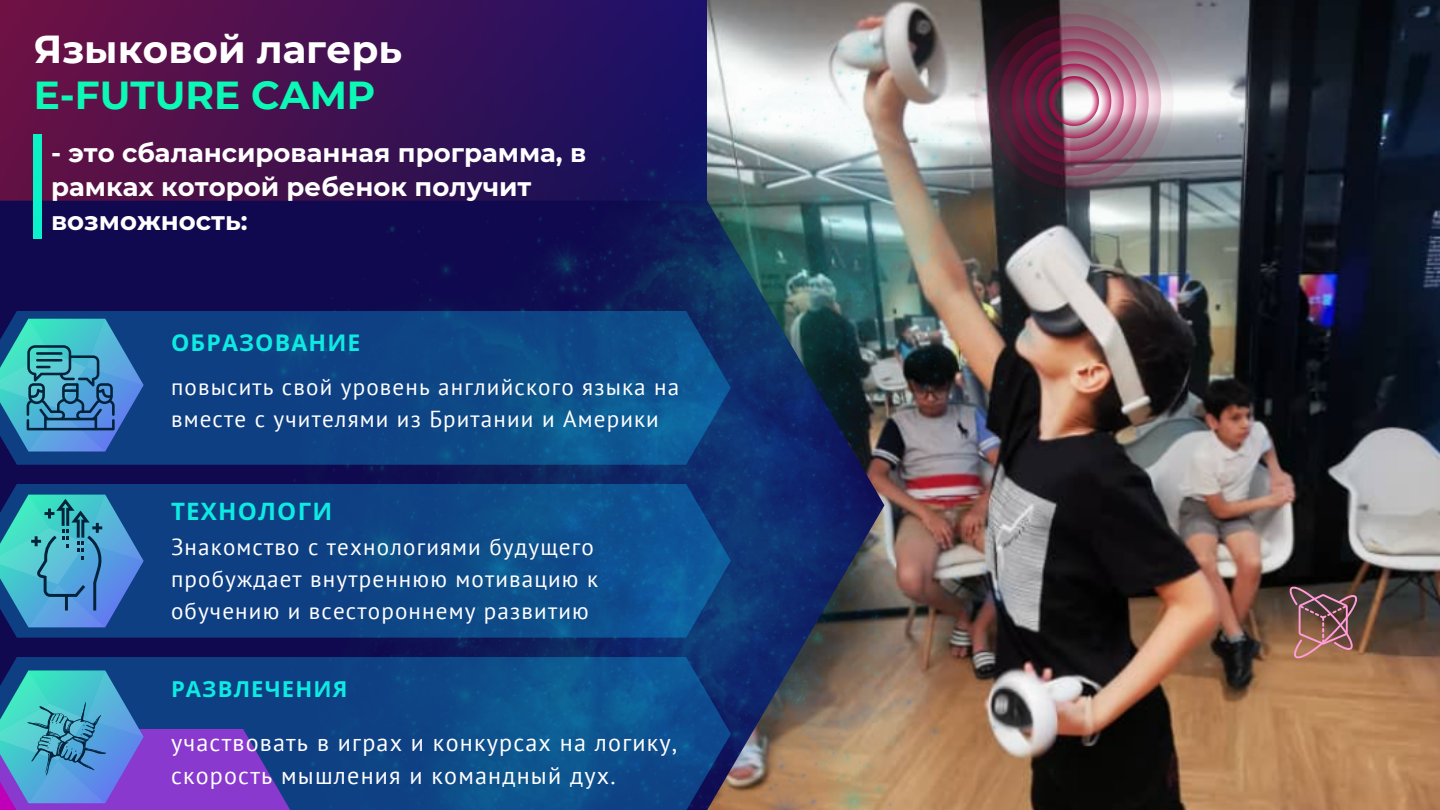
<style>
.page{position:relative;width:1440px;height:810px;background:#fff}
.page>*{position:absolute;margin:0;border:0;box-sizing:border-box;transform-origin:0 0}
.t1{font:700 39px "Montserrat";color:#fff}
.t2{font:700 39px "Montserrat";color:#0bf8b5}
.t3{font:700 26px/33.8px "Montserrat";color:#fff}
.t4{font:24.1px/33px "PT Sans";letter-spacing:.05em;color:#fff}
.t5{font:700 24.1px "Noto Sans";letter-spacing:.05em;color:#0eeae2}
.t6{font:23.1px/32.2px "PT Sans";letter-spacing:.05em;color:#fff}
.t7{font:700 23.1px "Noto Sans";letter-spacing:.05em;color:#0eeae2}
.t8{font:700 22.1px "Noto Sans";letter-spacing:.05em;color:#0eeae2}
</style>
<div class="page">
<img style="left:0;top:0;width:708px;height:201px">
<img style="left:708px;top:0;width:732px;height:810px">
<div style="left:0;top:201px;width:231px;height:456px;background:#10094f"></div>
<svg style="left:1288px;top:585px;width:71px;height:73px"></svg>
<svg style="left:1074px;top:1px;width:100px;height:200px"></svg>
<img style="left:231px;top:1px;width:843px;height:809px">
<svg style="left:0;top:311px;width:731px;height:154px;fill:#0e4384"></svg>
<svg style="left:0;top:484px;width:731px;height:154px;fill:#0e4584"></svg>
<svg style="left:0;top:657px;width:731px;height:153px;fill:#0e4387"></svg>
<svg style="left:0;top:495px;width:144px;height:132px"></svg>
<svg style="left:0;top:671px;width:144px;height:132px"></svg>
<svg style="left:34px;top:135px;width:7px;height:104px"></svg>
<svg style="left:0;top:319px;width:144px;height:132px"></svg>
<p class="t1" style="left:34px;top:25px;width:370px">Языковой лагерь</p>
<p class="t2" style="left:34px;top:71px;width:343px">E-FUTURE CAMP</p>
<p class="t3" style="left:51px;top:136px;width:537px">- это сбалансированная программа, в рамках которой ребенок получит возможность:</p>
<p class="t7" style="left:171px;top:327px;width:191px">ОБРАЗОВАНИЕ</p>
<p class="t6" style="left:171px;top:370px;width:510px">повысить свой уровень английского языка на вместе с учителями из Британии и Америки</p>
<p class="t5" style="left:171px;top:494px;width:163px">ТЕХНОЛОГИ</p>
<p class="t6" style="left:171px;top:530px;width:429px">Знакомство с технологиями будущего пробуждает внутреннюю мотивацию к обучению и всестороннему развитию</p>
<p class="t8" style="left:171px;top:674px;width:178px">РАЗВЛЕЧЕНИЯ</p>
<p class="t4" style="left:171px;top:725px;width:508px">участвовать в играх и конкурсах на логику, скорость мышления и командный дух.</p>
</div>
